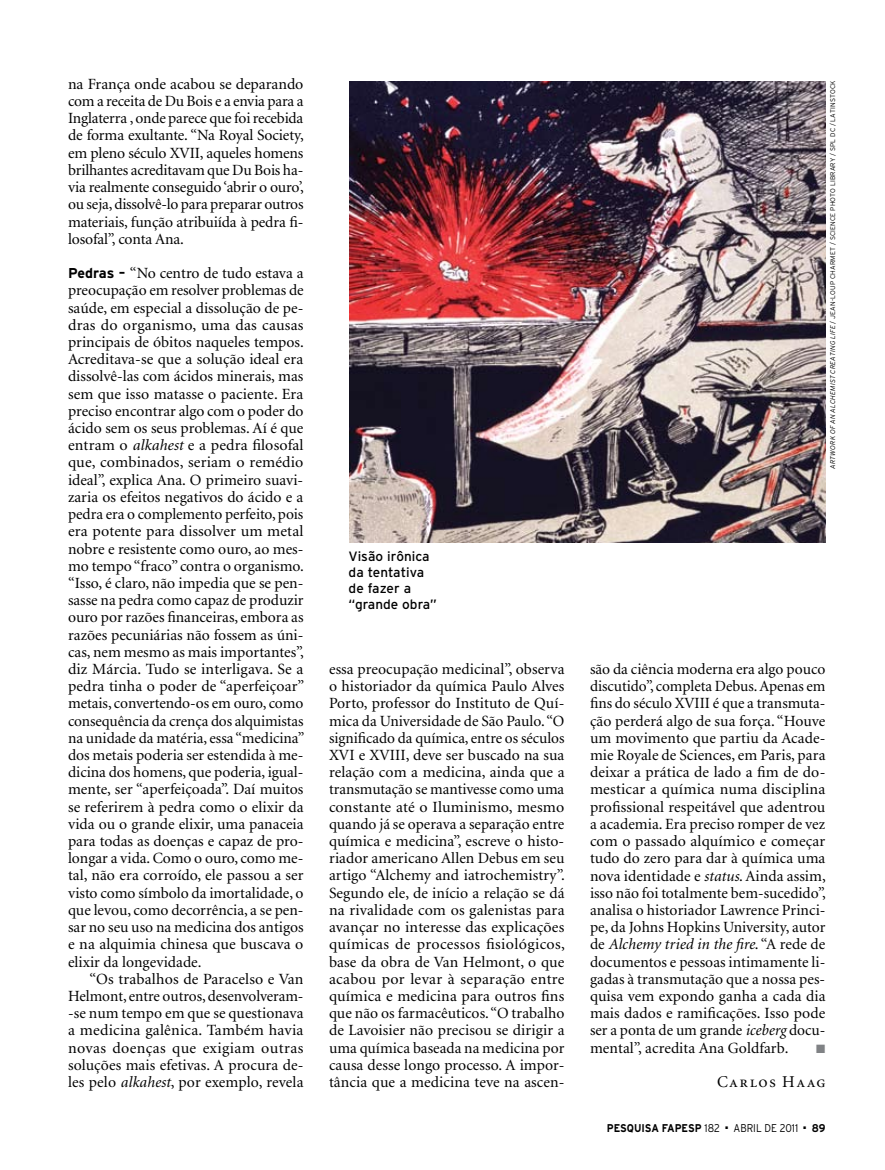
<style>
.page{position:relative;width:885px;height:1170px;background:#fff}
.page>*{position:absolute;margin:0;border:0;box-sizing:border-box;transform-origin:0 0}
.t1{font:16.5px "Minion Regular SC";letter-spacing:.09em;color:#000}
.t2{font:15.6px/17.2px "Minion";letter-spacing:.005em;color:#000;text-align:justify}
.t3{font:13.5px/15.8px "Interstate";color:#000}
.t4{font:12px "Zapf Dingbats";color:#808285}
.t5{font:700 11.25px "Interstate";color:#000;scale:.9 1}
.t6{font:300 11.25px "Interstate";color:#000;scale:.9 1}
.t7{font:300 6.75px "Interstate";letter-spacing:.025em;color:#000}
.s1{font-family:"Interstate";font-weight:700;font-size:14.25px}
.s2{font-style:italic}
.s3{font-weight:300}
</style>
<div class="page">
<img style="left:349px;top:81px;width:476px;height:462px">
<p class="t2" style="left:68px;top:76px;width:237px">na França onde acabou se deparando com a receita de Du Bois e a envia para a Inglaterra , onde parece que foi recebida de forma exultante. “Na Royal Society, em pleno século XVII, aqueles homens brilhantes acreditavam que Du Bois ha&shy;via realmente conseguido ‘abrir o ouro’, ou seja, dissolvê-lo para preparar outros materiais, função atribuiída à pedra fi&shy;losofal”, conta Ana.</p>
<p class="t2" style="left:68px;top:265px;width:238px"><span class="s1">Pedras –</span> “No centro de tudo estava a preocupação em resolver problemas de saúde, em especial a dissolução de pe&shy;dras do organismo, uma das causas principais de óbitos naqueles tempos.<br>Acreditava-se que a solução ideal era dissolvê-las com ácidos minerais, mas sem que isso matasse o paciente. Era preciso encontrar algo com o poder do ácido sem os seus problemas. Aí é que entram o <span class="s2">alkahest</span> e a pedra filosofal que, combinados, seriam o remédio ideal”, explica Ana. O primeiro suavi&shy;zaria os efeitos negativos do ácido e a pedra era o complemento perfeito, pois era potente para dissolver um metal nobre e resistente como ouro, ao mes&shy;mo tempo “fraco” contra o organismo. “Isso, é claro, não impedia que se pen&shy;sasse na pedra como capaz de produzir ouro por razões financeiras, embora as razões pecuniárias não fossem as úni&shy;cas, nem mesmo as mais importantes”, diz Márcia. Tudo se interligava. Se a pedra tinha o poder de “aperfeiçoar” metais, convertendo-os em ouro, como consequência da crença dos alquimistas na unidade da matéria, essa “medicina” dos metais poderia ser estendida à me&shy;dicina dos homens, que poderia, igual&shy;mente, ser “aperfeiçoada”. Daí muitos se referirem à pedra como o elixir da vida ou o grande elixir, uma panaceia para todas as doenças e capaz de pro&shy;longar a vida. Como o ouro, como me&shy;tal, não era corroído, ele passou a ser visto como símbolo da imortalidade, o que levou, como decorrência, a se pen&shy;sar no seu uso na medicina dos antigos e na alquimia chinesa que buscava o elixir da longevidade.</p>
<p class="t2" style="left:68px;top:970px;width:237px;text-indent:21px">“Os trabalhos de Paracelso e Van Helmont, entre outros, desenvolveram--- se num tempo em que se questionava a medicina galênica. Também havia novas doenças que exigiam outras soluções mais efetivas. A procura de&shy;les pelo <span class="s2">alkahest</span>, por exemplo, revela</p>
<p class="t3" style="left:348px;top:548px;width:90px">Visão irônica da tentativa de fazer a “grande obra”</p>
<p class="t7" style="left:828px;top:469px;width:389px;rotate:-90deg"><span class="s2">Artwork of an alchemist creating life</span> / JEAN-LOU P CHARMET / SCI ENCE PHOTO LIBRARY / SPL DC / Latinstock</p>
<p class="t2" style="left:329px;top:661px;width:237px">essa preocupação medicinal”, observa o historiador da química Paulo Alves Porto, professor do Instituto de Quí&shy;mica da Universidade de São Paulo. “O significado da química, entre os séculos XVI e XVIII, deve ser buscado na sua relação com a medicina, ainda que a transmutação se mantivesse como uma constante até o Iluminismo, mesmo quando já se operava a separação entre química e medicina”, escreve o histo&shy;riador americano Allen Debus em seu artigo “Alchemy and iatrochemistry”.<br>Segundo ele, de início a relação se dá na rivalidade com os galenistas para avançar no interesse das explicações químicas de processos fisiológicos, base da obra de Van Helmont, o que acabou por levar à separação entre química e medicina para outros fins que não os farmacêuticos. “O trabalho de Lavoisier não precisou se dirigir a uma química baseada na medicina por causa desse longo processo. A impor&shy;tância que a medicina teve na ascen-</p>
<p class="t2" style="left:590px;top:661px;width:237px">são da ciência moderna era algo pouco discutido”, completa Debus. Apenas em fins do século XVIII é que a transmuta&shy;ção perderá algo de sua força. “Houve um movimento que partiu da Acade&shy;mie Royale de Sciences, em Paris, para deixar a prática de lado a fim de do&shy;mesticar a química numa disciplina profissional respeitável que adentrou a academia. Era preciso romper de vez com o passado alquímico e começar tudo do zero para dar à química uma nova identidade e <span class="s2">status</span>. Ainda assim, isso não foi totalmente bem-sucedido”, analisa o historiador Lawrence Princi&shy;pe, da Johns Hopkins University, autor de <span class="s2">Alchemy tried in the fire</span>. “A rede de documentos e pessoas intimamente li&shy;gadas à transmutação que a nossa pes&shy;quisa vem expondo ganha a cada dia mais dados e ramificações. Isso pode ser a ponta de um grande <span class="s2">iceberg</span> docu&shy;mental”, acredita Ana Goldfarb.</p>
<p class="t4" style="left:816px;top:1042px;width:11px">■</p>
<p class="t1" style="left:717px;top:1073px;width:110px">Carlos Haag</p>
<p class="t5" style="left:606px;top:1121px;width:127px">PESQUISA FAPESP <span class="s3">182</span></p>
<p class="t6" style="left:725px;top:1121px;width:82px">■ abril DE 2011</p>
<p class="t5" style="left:803px;top:1121px;width:26px">■ 89</p>
</div>
